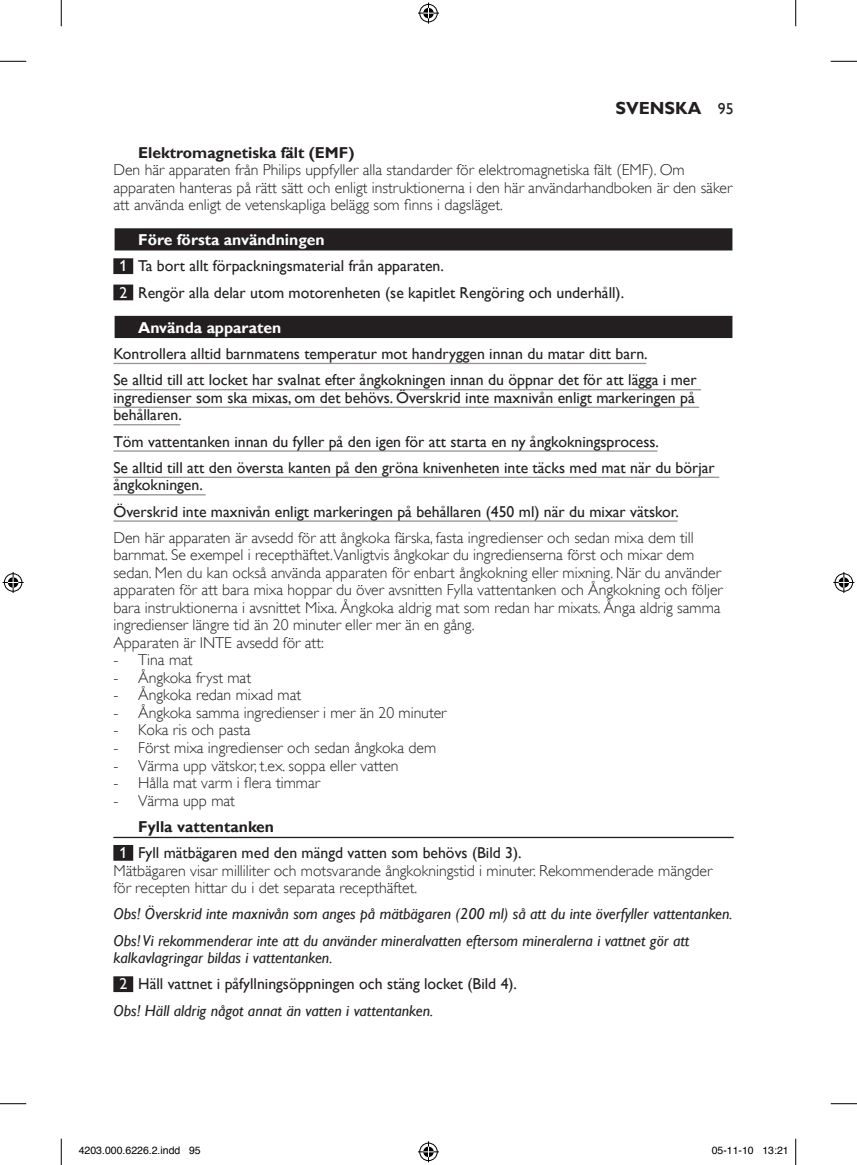
<style>
.page{position:relative;width:857px;height:1165px;background:#fff}
.page>*{position:absolute;margin:0;border:0;box-sizing:border-box;transform-origin:0 0}
.t1{font:700 17.5px "Gill Sans Alt One WGL";color:#231f20}
.t2{font:15.75px/17.5px "Gill Sans Alt One WGL Light";color:#231f20}
.t3{font:15.75px/26.2px "Gill Sans Alt One WGL";color:#231f20}
.t4{font:italic 15.75px/26.2px "Gill Sans Alt One WGL";color:#231f20}
.t5{font:700 15.75px "Gill Sans Alt One WGL";color:#231f20}
.t6{font:700 15.75px "Gill Sans Alt One WGL";color:#fff}
.t7{font:10.5px "Helvetica";color:#000}
.s1{font-weight:400;font-size:15.75px}
.s2{font-weight:700;color:#fff}
.s3{color:#fff}
.s4{font-weight:700}
</style>
<div class="page">
<div style="left:113px;top:227px;width:620px;height:25px;background:#939191"></div>
<div style="left:115px;top:228px;width:617px;height:22px;background:#231f20"></div>
<div style="left:113px;top:258px;width:20px;height:16px;background:#231f20"></div>
<div style="left:113px;top:284px;width:20px;height:16px;background:#231f20"></div>
<div style="left:113px;top:315px;width:620px;height:24px;background:#aaa8a9"></div>
<div style="left:115px;top:316px;width:617px;height:22px;background:#231f20"></div>
<hr style="left:113px;top:363px;width:533px;height:1px;background:#939598">
<hr style="left:113px;top:389px;width:588px;height:1px;background:#939598">
<hr style="left:113px;top:406px;width:586px;height:2px;background:#939598">
<hr style="left:113px;top:424px;width:67px;height:1px;background:#939598">
<hr style="left:113px;top:450px;width:544px;height:1px;background:#939598">
<hr style="left:113px;top:476px;width:606px;height:2px;background:#939598">
<hr style="left:113px;top:494px;width:93px;height:1px;background:#939598">
<hr style="left:113px;top:520px;width:564px;height:1px;background:#939598">
<hr style="left:113px;top:836px;width:620px;height:2px;background:#231f20">
<div style="left:113px;top:844px;width:20px;height:16px;background:#231f20"></div>
<div style="left:113px;top:976px;width:20px;height:15px;background:#231f20"></div>
<svg style="left:0;top:61px;width:26px;height:1px"></svg>
<svg style="left:830px;top:61px;width:27px;height:1px"></svg>
<svg style="left:0;top:1103px;width:26px;height:1px"></svg>
<svg style="left:830px;top:1103px;width:27px;height:1px"></svg>
<svg style="left:61px;top:0;width:1px;height:26px"></svg>
<svg style="left:61px;top:1138px;width:1px;height:26px"></svg>
<svg style="left:795px;top:0;width:1px;height:26px"></svg>
<svg style="left:795px;top:1138px;width:1px;height:26px"></svg>
<svg style="left:418px;top:3px;width:21px;height:21px"></svg>
<svg style="left:418px;top:1141px;width:21px;height:21px"></svg>
<svg style="left:3px;top:572px;width:21px;height:21px"></svg>
<svg style="left:833px;top:572px;width:21px;height:21px"></svg>
<p class="t1" style="left:615px;top:99px;width:120px">SvEnSka <span class="s1">95</span></p>
<p class="t5" style="left:138px;top:144px;width:218px">Elektromagnetiska fält (EmF)</p>
<p class="t2" style="left:113px;top:162px;width:620px">Den här apparaten från Philips uppfyller alla standarder för elektromagnetiska fält (EMF). Om apparaten hanteras på rätt sätt och enligt instruktionerna i den här användarhandboken är den säker att använda enligt de vetenskapliga belägg som inns i dagsläget.</p>
<p class="t3" style="left:119px;top:226px;width:506px;text-indent:19px"><span class="s2">Före första användningen<br></span><span class="s3">1</span> Ta bort allt förpackningsmaterial från apparaten.<br><span class="s3">2</span> Rengör alla delar utom motorenheten (se kapitlet Rengöring och underhåll).</p>
<p class="t6" style="left:138px;top:319px;width:145px">använda apparaten</p>
<p class="t3" style="left:113px;top:342px;width:585px">Kontrollera alltid barnmatens temperatur mot handryggen innan du matar ditt barn.<br>Se alltid till att locket har svalnat efter ångkokningen innan du öppnar det för att lägga i mer</p>
<p class="t3" style="left:113px;top:388px;width:583px;line-height:17.5px">ingredienser som ska mixas, om det behövs. Överskrid inte maxnivån enligt markeringen på behållaren.</p>
<p class="t3" style="left:113px;top:428px;width:603px">Töm vattentanken innan du fyller på den igen för att starta en ny ångkokningsprocess.<br>Se alltid till att den översta kanten på den gröna knivenheten inte täcks med mat när du börjar</p>
<p class="t3" style="left:113px;top:473px;width:567px">ångkokningen.<br>Överskrid inte maxnivån enligt markeringen på behållaren (450 ml) när du mixar vätskor.</p>
<p class="t2" style="left:113px;top:530px;width:611px">Den här apparaten är avsedd för att ångkoka färska, fasta ingredienser och sedan mixa dem till barnmat. Se exempel i recepthäftet.Vanligtvis ångkokar du ingredienserna först och mixar dem sedan. Men du kan också använda apparaten för enbart ångkokning eller mixning. När du använder apparaten för att bara mixa hoppar du över avsnitten Fylla vattentanken och Ångkokning och följer bara instruktionerna i avsnittet Mixa. Ångkoka aldrig mat som redan har mixats. Ånga aldrig samma ingredienser längre tid än 20 minuter eller mer än en gång.<br>Apparaten är INTE avsedd för att:</p>
<p class="t2" style="left:113px;top:652px;width:81px">- Tina mat</p>
<p class="t2" style="left:113px;top:670px;width:139px">- Ångkoka fryst mat</p>
<p class="t2" style="left:113px;top:687px;width:189px">- Ångkoka redan mixad mat</p>
<p class="t2" style="left:113px;top:705px;width:335px">- Ångkoka samma ingredienser i mer än 20 minuter</p>
<p class="t2" style="left:113px;top:722px;width:139px">- Koka ris och pasta</p>
<p class="t2" style="left:113px;top:740px;width:324px">- Först mixa ingredienser och sedan ångkoka dem</p>
<p class="t2" style="left:113px;top:757px;width:287px">- Värma upp vätskor, t.ex. soppa eller vatten</p>
<p class="t2" style="left:113px;top:775px;width:208px">- Hålla mat varm i lera timmar</p>
<p class="t2" style="left:113px;top:792px;width:123px">- Värma upp mat</p>
<p class="t3" style="left:119px;top:813px;width:404px;text-indent:19px"><span class="s4">Fylla vattentanken<br></span><span class="s3">1</span> Fyll mätbägaren med den mängd vatten som behövs (Bild 3).</p>
<p class="t2" style="left:113px;top:862px;width:600px">Mätbägaren visar milliliter och motsvarande ångkokningstid i minuter. Rekommenderade mängder för recepten hittar du i det separata recepthäftet.</p>
<p class="t4" style="left:113px;top:900px;width:620px">Obs! Överskrid inte maxnivån som anges på mätbägaren (200 ml) så att du inte överfyller vattentanken.<br>Obs! Vi rekommenderar inte att du använder mineralvatten eftersom mineralerna i vattnet gör att</p>
<p class="t4" style="left:113px;top:944px;width:221px">kalkavlagringar bildas i vattentanken.</p>
<p class="t3" style="left:119px;top:970px;width:399px"><span class="s3">2</span> Häll vattnet i påfyllningsöppningen och stäng locket (Bild 4).</p>
<p class="t4" style="left:113px;top:996px;width:321px">Obs! Häll aldrig något annat än vatten i vattentanken.</p>
<p class="t7" style="left:79px;top:1144px;width:124px">4203.000.6226.2.indd 95</p>
<p class="t7" style="left:711px;top:1144px;width:79px">05-11-10 13:21</p>
</div>
